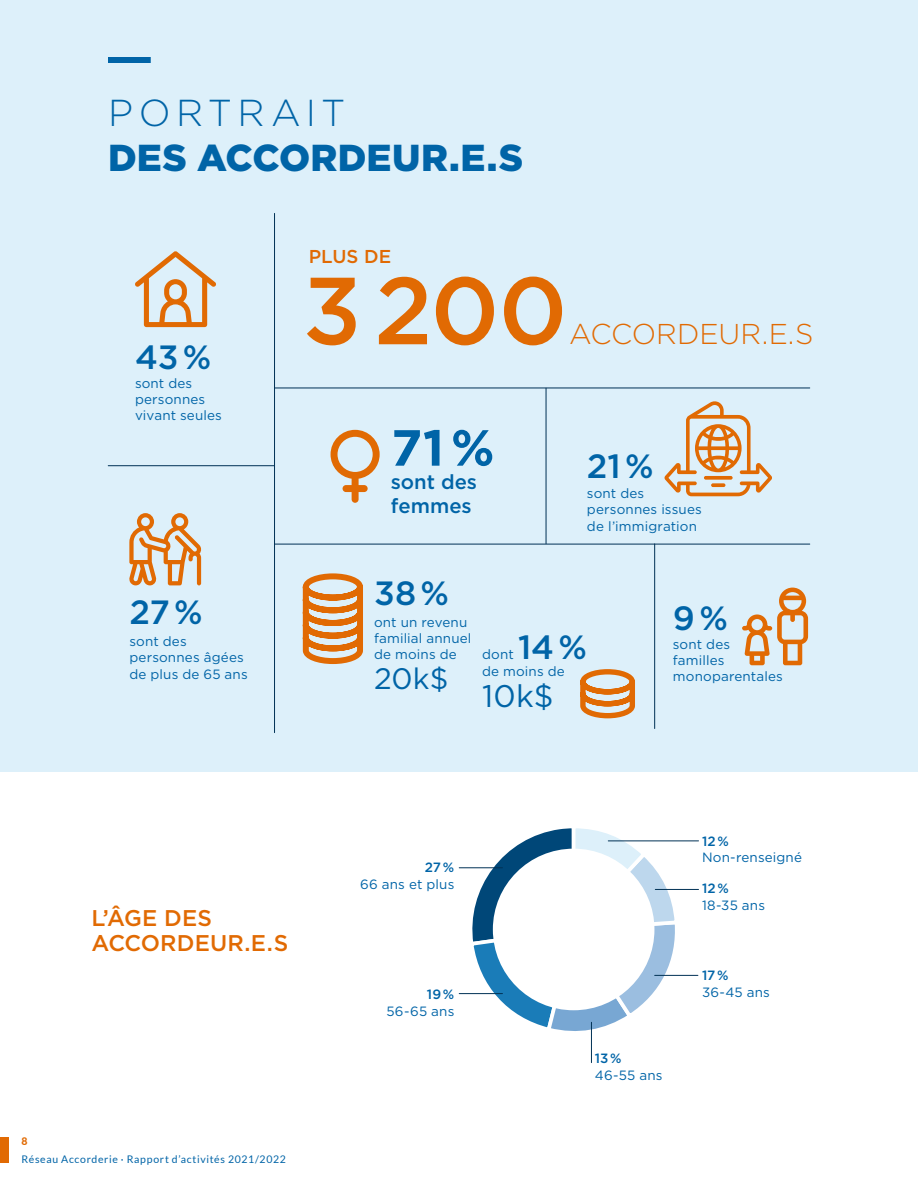
<style>
.page{position:relative;width:918px;height:1188px;background:#fff}
.page>*{position:absolute;margin:0;border:0;box-sizing:border-box;transform-origin:0 0}
.t1{font:500 95.1px "Gotham";color:#e16a03}
.t2{font:700 50.7px "Gotham";color:#0064a7}
.t3{font:900 37.5px "Gotham";letter-spacing:.005em;color:#0064a7}
.t4{font:300 37.5px "Gotham";letter-spacing:.14em;color:#0064a7}
.t5{font:500 33.6px "Gotham";letter-spacing:-.005em;color:#0064a7}
.t6{font:31.2px "Gotham";color:#0064a7}
.t7{font:29.55px "Gotham";color:#0064a7}
.t8{font:300 28.65px "Gotham";letter-spacing:-.005em;color:#e16a03}
.t9{font:500 22.65px/25.5px "Gotham";letter-spacing:.005em;color:#e16a03}
.t10{font:500 20.25px/24.3px "Gotham";color:#0064a7}
.t11{font:500 18.6px "Gotham";color:#e16a03}
.t12{font:13.5px/16.2px "Gotham";letter-spacing:.01em;color:#0064a7}
.t13{font:500 13.5px "Gotham";letter-spacing:.005em;color:#0064a7}
.t14{font:10.5px "Lato";letter-spacing:.065em;color:#0064a7}
.t15{font:800 10.5px "Lato";color:#e16a03}
</style>
<div class="page">
<div style="left:0;top:1137px;width:9px;height:26px;background:#e16a03"></div>
<svg style="left:472px;top:828px;width:203px;height:203px"></svg>
<div style="left:0;top:0;width:918px;height:771px;background:#ddf0fa"></div>
<svg style="left:331px;top:430px;width:49px;height:73px"></svg>
<div style="left:108px;top:57px;width:43px;height:6px;background:#0064a7"></div>
<svg style="left:302px;top:573px;width:61px;height:92px"></svg>
<svg style="left:580px;top:669px;width:55px;height:50px"></svg>
<svg style="left:135px;top:251px;width:81px;height:76px"></svg>
<svg style="left:742px;top:588px;width:66px;height:77px"></svg>
<svg style="left:664px;top:401px;width:108px;height:95px"></svg>
<svg style="left:129px;top:513px;width:73px;height:72px"></svg>
<div style="left:493px;top:849px;width:161px;height:161px;background:#fff;border-radius:50%"></div>
<hr style="left:274px;top:213px;width:1px;height:520px;background:#003155">
<hr style="left:275px;top:388px;width:535px;height:1px;background:#003155">
<hr style="left:108px;top:465px;width:166px;height:1px;background:#003155">
<hr style="left:275px;top:544px;width:535px;height:1px;background:#003155">
<hr style="left:546px;top:388px;width:1px;height:156px;background:#003155">
<hr style="left:654px;top:544px;width:1px;height:185px;background:#003155">
<hr style="left:608px;top:841px;width:91px;height:1px;background:#003155">
<hr style="left:591px;top:1022px;width:1px;height:41px;background:#003155">
<hr style="left:655px;top:889px;width:44px;height:1px;background:#003155">
<hr style="left:459px;top:868px;width:43px;height:1px;background:#003155">
<hr style="left:459px;top:993px;width:43px;height:1px;background:#003155">
<hr style="left:655px;top:975px;width:43px;height:1px;background:#003155">
<h3 class="t4" style="left:108px;top:89px;width:239px">PORTRAIT</h3>
<h3 class="t3" style="left:108px;top:132px;width:417px">DES ACCORDEUR.E.S</h3>
<h3 class="t5" style="left:135px;top:335px;width:78px">43 %</h3>
<p class="t12" style="left:135px;top:375px;width:88px">sont des personnes vivant seules</p>
<h3 class="t11" style="left:309px;top:244px;width:84px">PLUS DE</h3>
<h1 class="t1" style="left:303px;top:248px;width:266px">3 200</h1>
<h3 class="t8" style="left:569px;top:316px;width:246px">ACCORDEUR.E.S</h3>
<h2 class="t2" style="left:391px;top:414px;width:105px">71 %</h2>
<h3 class="t10" style="left:391px;top:469px;width:88px">sont des femmes</h3>
<h3 class="t5" style="left:587px;top:444px;width:68px">21 %</h3>
<p class="t12" style="left:587px;top:485px;width:116px">sont des personnes issues de l’immigration</p>
<h3 class="t5" style="left:129px;top:591px;width:75px">27 %</h3>
<p class="t12" style="left:129px;top:633px;width:120px">sont des personnes âgées de plus de 65 ans</p>
<h3 class="t9" style="left:91px;top:905px;width:198px">L’ÂGE DES<br>ACCORDEUR.E.S</h3>
<p class="t15" style="left:21px;top:1134px;width:8px">8</p>
<p class="t14" style="left:21px;top:1153px;width:266px">Réseau Accorderie · Rapport d’activités 2021/2022</p>
<h3 class="t5" style="left:374px;top:571px;width:77px">38 %</h3>
<p class="t12" style="left:374px;top:614px;width:99px">ont un revenu familial annuel de moins de</p>
<h3 class="t7" style="left:374px;top:659px;width:76px">20k$</h3>
<h3 class="t5" style="left:518px;top:625px;width:70px">14 %</h3>
<p class="t12" style="left:482px;top:662px;width:84px">de moins de</p>
<h3 class="t6" style="left:482px;top:676px;width:73px">10k$</h3>
<p class="t12" style="left:482px;top:645px;width:33px">dont</p>
<h3 class="t5" style="left:673px;top:596px;width:57px">9 %</h3>
<p class="t12" style="left:673px;top:636px;width:112px">sont des familles monoparentales</p>
<p class="t13" style="left:425px;top:859px;width:31px">27 %</p>
<p class="t12" style="left:360px;top:876px;width:96px">66 ans et plus</p>
<p class="t13" style="left:427px;top:985px;width:29px">19 %</p>
<p class="t12" style="left:386px;top:1003px;width:69px">56-65 ans</p>
<p class="t13" style="left:595px;top:1050px;width:28px">13 %</p>
<p class="t12" style="left:595px;top:1067px;width:69px">46-55 ans</p>
<p class="t13" style="left:702px;top:832px;width:28px">12 %</p>
<p class="t12" style="left:702px;top:849px;width:102px">Non-renseigné</p>
<p class="t13" style="left:702px;top:880px;width:28px">12 %</p>
<p class="t12" style="left:702px;top:897px;width:65px">18-35 ans</p>
<p class="t13" style="left:702px;top:966px;width:28px">17 %</p>
<p class="t12" style="left:702px;top:984px;width:69px">36-45 ans</p>
</div>
